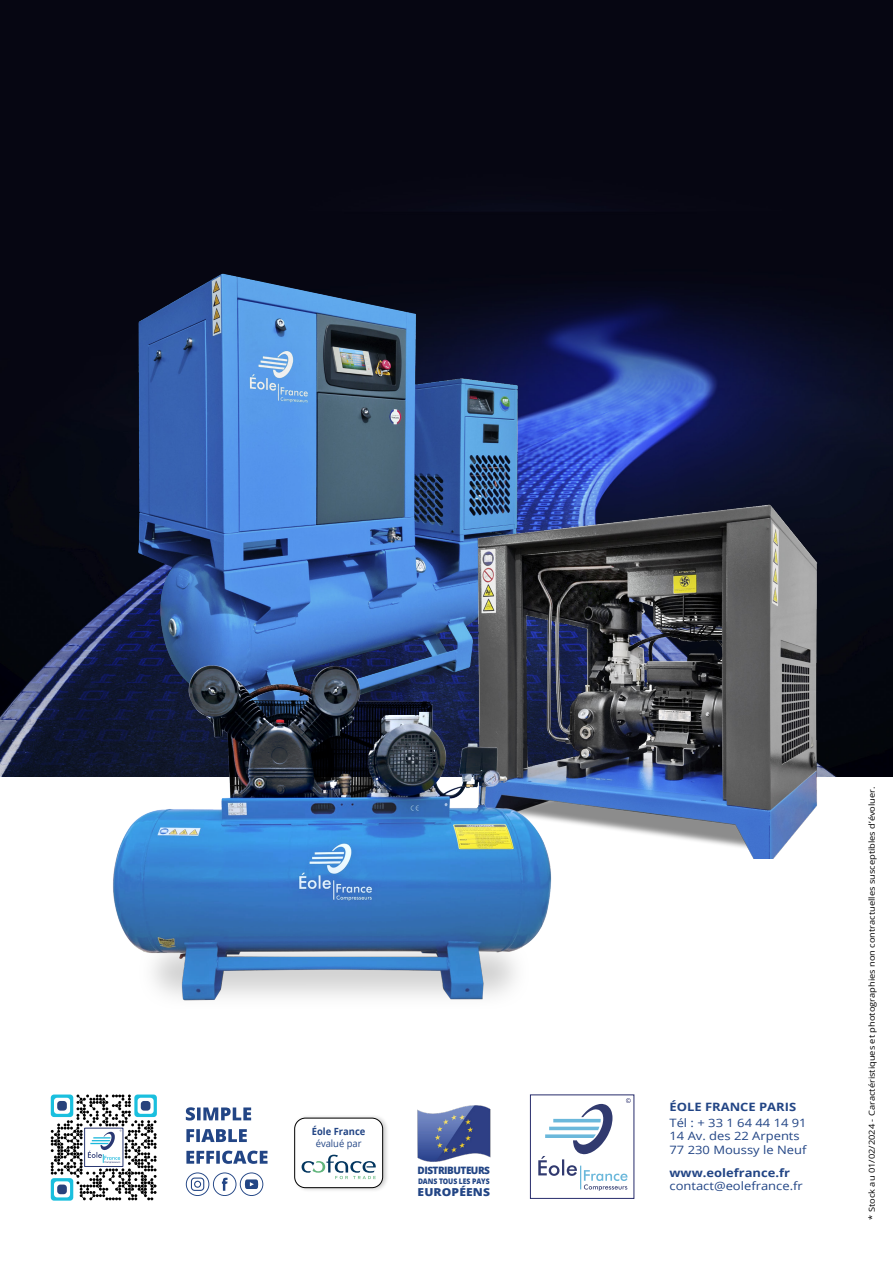
<style>
.page{position:relative;width:893px;height:1263px;background:#fff}
.page>*{position:absolute;margin:0;border:0;box-sizing:border-box;transform-origin:0 0}
.t1{font:11.55px/13.8px "Open Sans";color:#224585;scale:1.13 1}
.t2{font:700 11.55px "Open Sans";color:#224585;scale:1.13 1}
.t3{font:800 10.95px "Open Sans";letter-spacing:.01em;color:#224585;scale:1.1 1}
.t4{font:800 10.2px "Open Sans";letter-spacing:-.05em;color:#224585}
.t5{font:700 9.9px "Open Sans";color:#224585;scale:.95 1}
.t6{font:9.9px "Open Sans";color:#224585;scale:.95 1}
.t7{font:8.25px "Open Sans";color:#000;scale:1.12 1}
.t8{font:800 7.65px "Open Sans";letter-spacing:-.01em;color:#224585;scale:.89 1}
</style>
<div class="page">
<img style="left:0;top:0;width:893px;height:776px">
<svg style="left:538px;top:1098px;width:93px;height:93px"></svg>
<div style="left:293px;top:1114px;width:96px;height:78px;background:#000;opacity:.19"></div>
<div style="left:295px;top:1118px;width:88px;height:70px;background:#fff;border-radius:11px"></div>
<div style="left:294px;top:1118px;width:89px;height:70px;border:1px solid #000;border-radius:11px"></div>
<svg style="left:302px;top:1155px;width:74px;height:24px"></svg>
<svg style="left:186px;top:1150px;width:82px;height:14px"></svg>
<svg style="left:186px;top:1129px;width:61px;height:13px"></svg>
<svg style="left:186px;top:1107px;width:65px;height:13px"></svg>
<svg style="left:186px;top:1172px;width:77px;height:24px"></svg>
<svg style="left:51px;top:1094px;width:106px;height:106px"></svg>
<div style="left:84px;top:1128px;width:39px;height:39px;border:1px solid #293772"></div>
<img style="left:417px;top:1105px;width:74px;height:57px">
<img style="left:82px;top:238px;width:489px;height:539px">
<img style="left:463px;top:479px;width:384px;height:380px">
<img style="left:103px;top:639px;width:468px;height:362px">
<p class="t5" style="left:312px;top:1125px;width:58px">Éole France</p>
<p class="t6" style="left:316px;top:1137px;width:50px">évalué par</p>
<p class="t4" style="left:418px;top:1163px;width:74px">DISTRIBUTEURS</p>
<p class="t8" style="left:418px;top:1175px;width:82px">DANS TOUS LES PAYS</p>
<h2 class="t3" style="left:418px;top:1184px;width:67px">EUROPÉENS</h2>
<h1 class="t2" style="left:669px;top:1098px;width:114px">ÉOLE FRANCE PARIS</h1>
<h1 class="t1" style="left:669px;top:1115px;width:123px">Tél : + 33 1 64 44 14 91<br>14 Av. des 22 Arpents<br>77 230 Moussy le Neuf</h1>
<h1 class="t2" style="left:669px;top:1164px;width:108px">www.eolefrance.fr</h1>
<h1 class="t1" style="left:669px;top:1179px;width:119px">contact@eolefrance.fr</h1>
<p class="t7" style="left:866px;top:1220px;width:388px;rotate:-90deg">* Stock au 01/02/2024 - Caractéristiques et photographies non contractuelles susceptibles d’évoluer.</p>
</div>
